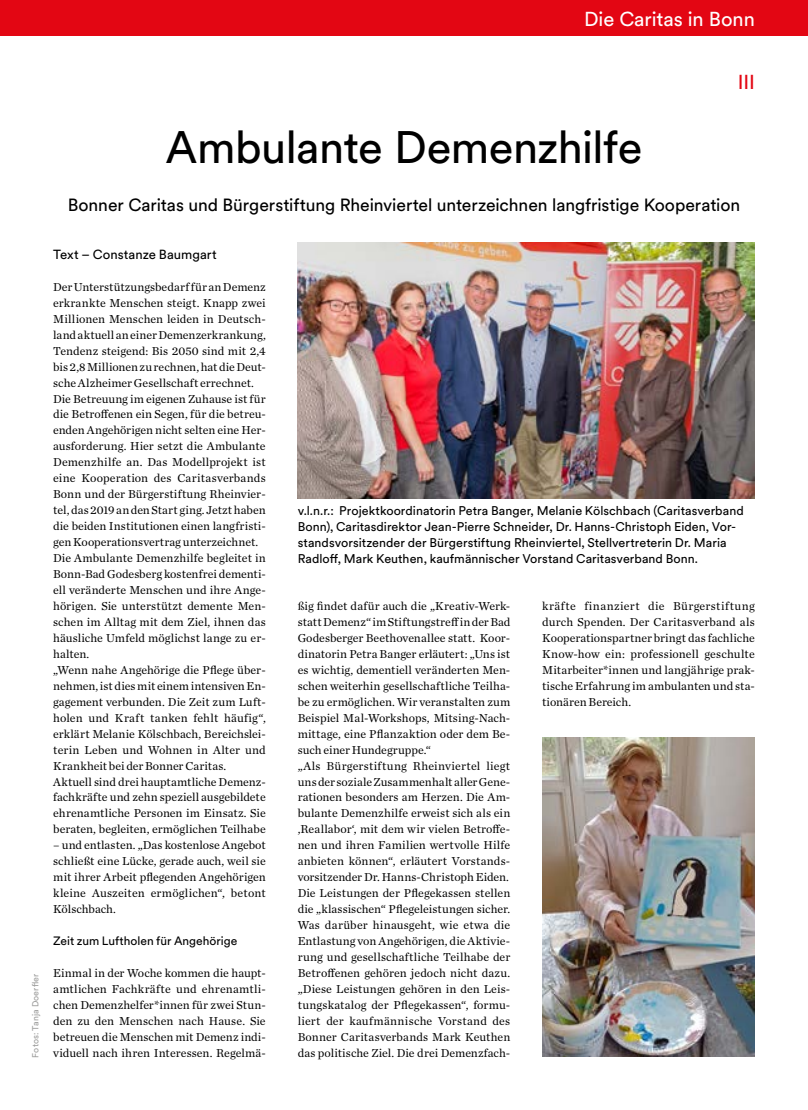
<style>
.page{position:relative;width:808px;height:1110px;background:#fff}
.page>*{position:absolute;margin:0;border:0;box-sizing:border-box;transform-origin:0 0}
.t1{font:45px "Circular XX";letter-spacing:-.015em;color:#000}
.t2{font:20px "Circular XX";letter-spacing:-.005em;color:#fff}
.t3{font:20px "Circular XX";color:#e30613}
.t4{font:17.5px "Circular XX";letter-spacing:-.005em;color:#000}
.t5{font:13.12px "Circular XX";color:#000}
.t6{font:12.5px/16px "Circular XX";letter-spacing:.005em;color:#000}
.t7{font:12px/16px "Chronicle Text G1";letter-spacing:.005em;color:#000;text-align:justify}
.t8{font:12px "Circular XX";color:#000}
.t9{font:8.75px "Circular XX";letter-spacing:.015em;color:#9d9d9c}
</style>
<div class="page">
<div style="left:0;top:0;width:808px;height:35px;background:#e30613"></div>
<img style="left:298px;top:243px;width:457px;height:255px">
<img style="left:542px;top:737px;width:212px;height:319px">
<h2 class="t2" style="left:584px;top:6px;width:172px">Die Caritas in Bonn</h2>
<h2 class="t3" style="left:738px;top:68px;width:18px">III</h2>
<h1 class="t1" style="left:166px;top:117px;width:478px">Ambulante Demenzhilfe</h1>
<h3 class="t4" style="left:68px;top:193px;width:674px">Bonner Caritas und Bürgerstiftung Rheinviertel unterzeichnen langfristige Kooperation</h3>
<p class="t9" style="left:30px;top:1057px;width:86px;rotate:-90deg">Fotos: Tanja Doerfler</p>
<p class="t5" style="left:53px;top:245px;width:165px">Text – Constanze Baumgart</p>
<p class="t7" style="left:53px;top:278px;width:214px;text-align:left">Der Unterstützungsbedarf für an Demenz erkrankte Menschen steigt. Knapp zwei Millionen Menschen leiden in Deutsch&shy;land aktuell an einer Demenzerkrankung, Tendenz steigend: Bis 2050 sind mit 2,4 bis 2,8 Millionen zu rechnen, hat die Deut&shy;sche Alzheimer Gesellschaft errechnet.<br>Die Betreuung im eigenen Zuhause ist für die Betroffenen ein Segen, für die betreu&shy;enden Angehörigen nicht selten eine Her&shy;ausforderung. Hier setzt die Ambulante Demenzhilfe an. Das Modellprojekt ist eine Kooperation des Caritasverbands Bonn und der Bürgerstiftung Rheinvier&shy;tel, das 2019 an den Start ging. Jetzt haben die beiden Institutionen einen langfristi&shy;gen Kooperationsvertrag unterzeichnet.<br>Die Ambulante Demenzhilfe begleitet in Bonn-Bad Godesberg kostenfrei dementi&shy;ell veränderte Menschen und ihre Ange&shy;hörigen. Sie unterstützt demente Men&shy;schen im Alltag mit dem Ziel, ihnen das häusliche Umfeld möglichst lange zu er&shy;halten.<br>„Wenn nahe Angehörige die Pflege über&shy;nehmen, ist dies mit einem intensiven En&shy;gagement verbunden. Die Zeit zum Luft&shy;holen und Kraft tanken fehlt häufig“, erklärt Melanie Kölschbach, Bereichslei&shy;terin Leben und Wohnen in Alter und Krankheit bei der Bonner Caritas.<br>Aktuell sind drei hauptamtliche Demenz&shy;fachkräfte und zehn speziell ausgebildete ehrenamtliche Personen im Einsatz. Sie beraten, begleiten, ermöglichen Teilhabe</p>
<p class="t7" style="left:53px;top:836px;width:214px">– und entlasten. „Das kostenlose Angebot schließt eine Lücke, gerade auch, weil sie mit ihrer Arbeit pflegenden Angehörigen kleine Auszeiten ermöglichen“, betont Kölschbach.</p>
<p class="t8" style="left:53px;top:932px;width:186px">Zeit zum Luftholen für Angehörige</p>
<p class="t7" style="left:53px;top:964px;width:214px">Einmal in der Woche kommen die haupt&shy;amtlichen Fachkräfte und ehrenamtli&shy;chen Demenzhelfer*innen für zwei Stun&shy;den zu den Menschen nach Hause. Sie betreuen die Menschen mit Demenz indi&shy;viduell nach ihren Interessen. Regelmä-</p>
<p class="t6" style="left:298px;top:501px;width:447px">v.l.n.r.: Projektkoordinatorin Petra Banger, Melanie Kölschbach (Caritasverband Bonn), Caritasdirektor Jean-Pierre Schneider, Dr. Hanns-Christoph Eiden, Vor&shy;standsvorsitzender der Bürgerstiftung Rheinviertel, Stellvertreterin Dr. Maria Radloff, Mark Keuthen, kaufmännischer Vorstand Caritasverband Bonn.</p>
<p class="t7" style="left:298px;top:597px;width:214px;text-align:left">ßig findet dafür auch die „Kreativ-Werk&shy;statt Demenz“ im Stiftungstreff in der Bad Godesberger Beethovenallee statt. Koor&shy;dinatorin Petra Banger erläutert: „Uns ist es wichtig, dementiell veränderten Men&shy;schen weiterhin gesellschaftliche Teilha&shy;be zu ermöglichen. Wir veranstalten zum Beispiel Mal-Workshops, Mitsing-Nach&shy;mittage, eine Pflanzaktion oder dem Be&shy;such einer Hundegruppe.“<br>„Als Bürgerstiftung Rheinviertel liegt uns der soziale Zusammenhalt aller Gene&shy;rationen besonders am Herzen. Die Am&shy;bulante Demenzhilfe erweist sich als ein ‚Reallabor‘, mit dem wir vielen Betroffe&shy;nen und ihren Familien wertvolle Hilfe anbieten können“, erläutert Vorstands&shy;vorsitzender Dr. Hanns-Christoph Eiden.<br>Die Leistungen der Pflegekassen stellen die „klassischen“ Pflegeleistungen sicher.<br>Was darüber hinausgeht, wie etwa die Entlastung von Angehörigen, die Aktivie&shy;rung und gesellschaftliche Teilhabe der Betroffenen gehören jedoch nicht dazu. „Diese Leistungen gehören in den Leis&shy;tungskatalog der Pflegekassen“, formu&shy;liert der kaufmännische Vorstand des Bonner Caritasverbands Mark Keuthen das politische Ziel. Die drei Demenzfach-</p>
<p class="t7" style="left:542px;top:597px;width:214px">kräfte finanziert die Bürgerstiftung durch Spenden. Der Caritasverband als Kooperationspartner bringt das fachliche Know-how ein: professionell geschulte Mitarbeiter*innen und langjährige prak&shy;tische Erfahrung im ambulanten und sta&shy;tionären Bereich.</p>
</div>
